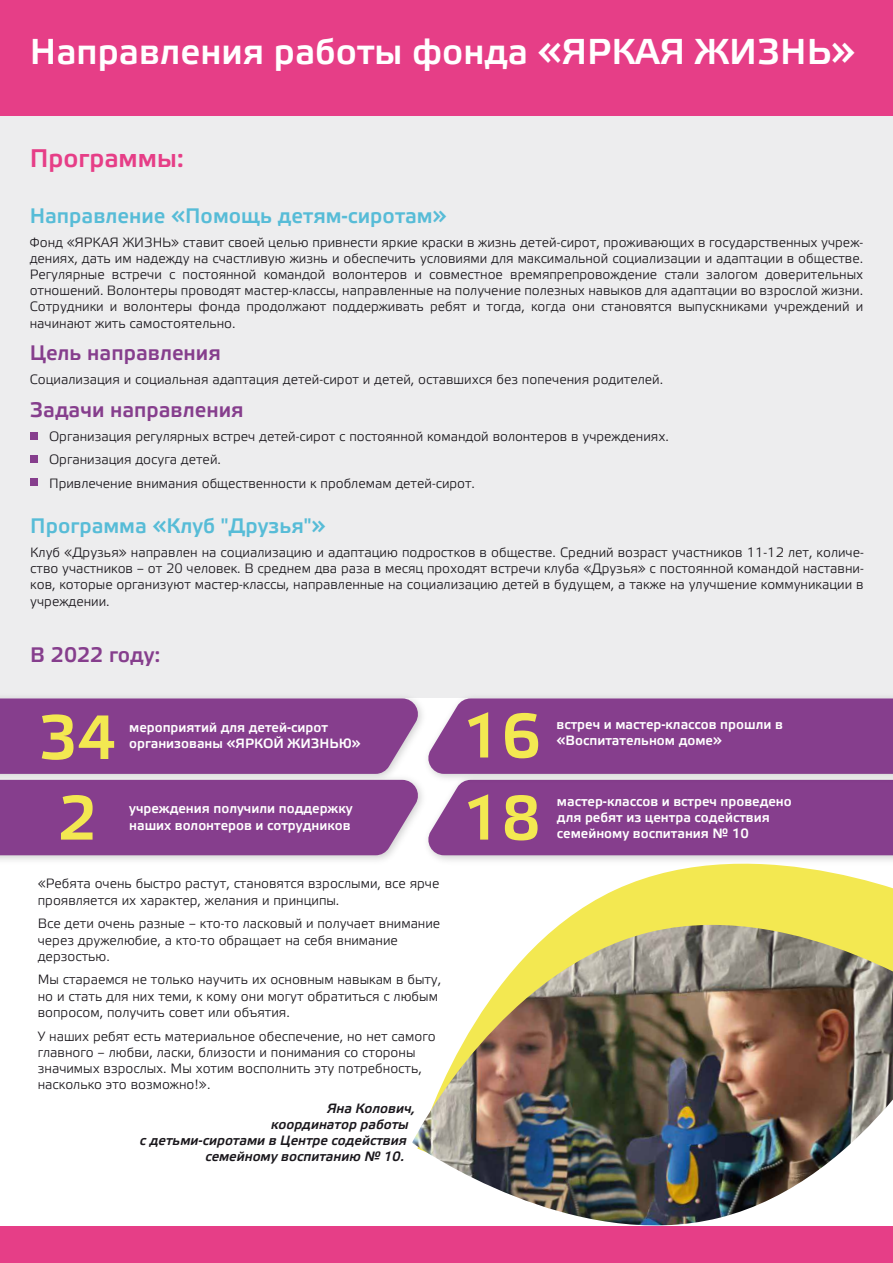
<style>
.page{position:relative;width:893px;height:1263px;background:#fff}
.page>*{position:absolute;margin:0;border:0;box-sizing:border-box;transform-origin:0 0}
.t1{font:62.4px/80.6px "Etelka Medium Pro";color:#f3e851;text-align:center}
.t2{font:36px "Etelka Medium Pro";color:#fff}
.t3{font:25.5px "Etelka Medium Pro";color:#e63e87}
.t4{font:21px "Etelka Medium Pro";color:#57bcd7}
.t5{font:21px "Etelka Medium Pro";color:#863e8d}
.t6{font:13.5px/16.2px "Etelka Light Pro";color:#1a171c}
.t7{font:13.5px/16.2px "Etelka Medium Pro";color:#fff}
.t8{font:italic 13.5px "Etelka Medium Pro";color:#1a171c}
</style>
<div class="page">
<div style="left:0;top:115px;width:893px;height:583px;background:#ededee"></div>
<div style="left:0;top:0;width:893px;height:116px;background:#e63e87"></div>
<div style="left:0;top:698px;width:893px;height:76px;background:#863e8d"></div>
<img style="left:0;top:770px;width:431px;height:90px">
<div style="left:0;top:780px;width:893px;height:75px;background:#863e8d"></div>
<div style="left:30px;top:432px;width:7px;height:7px;background:#863e8d"></div>
<div style="left:30px;top:456px;width:7px;height:7px;background:#863e8d"></div>
<div style="left:30px;top:479px;width:7px;height:7px;background:#863e8d"></div>
<svg style="left:417px;top:823px;width:476px;height:102px"></svg>
<img style="left:412px;top:925px;width:481px;height:301px">
<div style="left:0;top:1226px;width:893px;height:37px;background:#e63e87"></div>
<h2 class="t2" style="left:30px;top:32px;width:827px">Направления работы фонда «ЯРКАЯ ЖИЗНЬ»</h2>
<h3 class="t3" style="left:30px;top:144px;width:156px">Программы:</h3>
<h3 class="t4" style="left:30px;top:204px;width:418px">Направление «Помощь детям-сиротам»</h3>
<p class="t6" style="left:30px;top:235px;width:835px;text-align:justify">Фонд «ЯРКАЯ ЖИЗНЬ» ставит своей целью привнести яркие краски в жизнь детей-сирот, проживающих в государственных учреж&shy;дениях, дать им надежду на счастливую жизнь и обеспечить условиями для максимальной социализации и адаптации в обществе.<br>Регулярные встречи с постоянной командой волонтеров и совместное времяпрепровождение стали залогом доверительных отношений. Волонтеры проводят мастер-классы, направленные на получение полезных навыков для адаптации во взрослой жизни.<br>Сотрудники и волонтеры фонда продолжают поддерживать ребят и тогда, когда они становятся выпускниками учреждений и начинают жить самостоятельно.</p>
<h3 class="t5" style="left:30px;top:342px;width:193px">Цель направления</h3>
<p class="t6" style="left:30px;top:372px;width:635px">Социализация и социальная адаптация детей-сирот и детей, оставшихся без попечения родителей.</p>
<h3 class="t5" style="left:30px;top:398px;width:215px">Задачи направления</h3>
<p class="t6" style="left:49px;top:425px;width:621px;line-height:23.7px">Организация регулярных встреч детей-сирот с постоянной командой волонтеров в учреждениях.<br>Организация досуга детей.<br>Привлечение внимания общественности к проблемам детей-сирот.</p>
<h3 class="t4" style="left:30px;top:515px;width:297px">Программа «Клуб "Друзья"»</h3>
<p class="t6" style="left:30px;top:545px;width:835px;text-align:justify">Клуб «Друзья» направлен на социализацию и адаптацию подростков в обществе. Средний возраст участников 11-12 лет, количе&shy;ство участников – от 20 человек. В среднем два раза в месяц проходят встречи клуба «Друзья» с постоянной командой наставни&shy;ков, которые организуют мастер-классы, направленные на социализацию детей в будущем, а также на улучшение коммуникации в учреждении.</p>
<h3 class="t5" style="left:30px;top:643px;width:132px">В 2022 году:</h3>
<h1 class="t1" style="left:39px;top:701px;width:79px">34<br>2</h1>
<p class="t7" style="left:129px;top:720px;width:233px">мероприятий для детей-сирот организованы «ЯРКОЙ ЖИЗНЬЮ»</p>
<p class="t7" style="left:129px;top:801px;width:225px">учреждения получили поддержку наших волонтеров и сотрудников</p>
<p class="t6" style="left:38px;top:876px;width:403px">«Ребята очень быстро растут, становятся взрослыми, все ярче проявляется их характер, желания и принципы.</p>
<p class="t6" style="left:38px;top:916px;width:404px">Все дети очень разные – кто-то ласковый и получает внимание через дружелюбие, а кто-то обращает на себя внимание дерзостью.</p>
<p class="t6" style="left:38px;top:972px;width:405px">Мы стараемся не только научить их основным навыкам в быту, но и стать для них теми, к кому они могут обратиться с любым вопросом, получить совет или объятия.</p>
<p class="t6" style="left:38px;top:1029px;width:399px">У наших ребят есть материальное обеспечение, но нет самого главного – любви, ласки, близости и понимания со стороны значимых взрослых. Мы хотим восполнить эту потребность, насколько это возможно!».</p>
<p class="t8" style="left:327px;top:1101px;width:90px">Яна Колович,</p>
<p class="t8" style="left:271px;top:1117px;width:139px">координатор работы</p>
<p class="t8" style="left:140px;top:1133px;width:268px">с детьми-сиротами в Центре содействия</p>
<p class="t8" style="left:205px;top:1149px;width:201px">семейному воспитанию № 10.</p>
<h1 class="t1" style="left:463px;top:698px;width:80px;line-height:82.1px;text-align:left">16<br>18</h1>
<p class="t7" style="left:557px;top:717px;width:228px">встреч и мастер-классов прошли в «Воспитательном доме»</p>
<p class="t7" style="left:557px;top:794px;width:236px">мастер-классов и встреч проведено для ребят из центра содействия семейному воспитания № 10</p>
</div>
